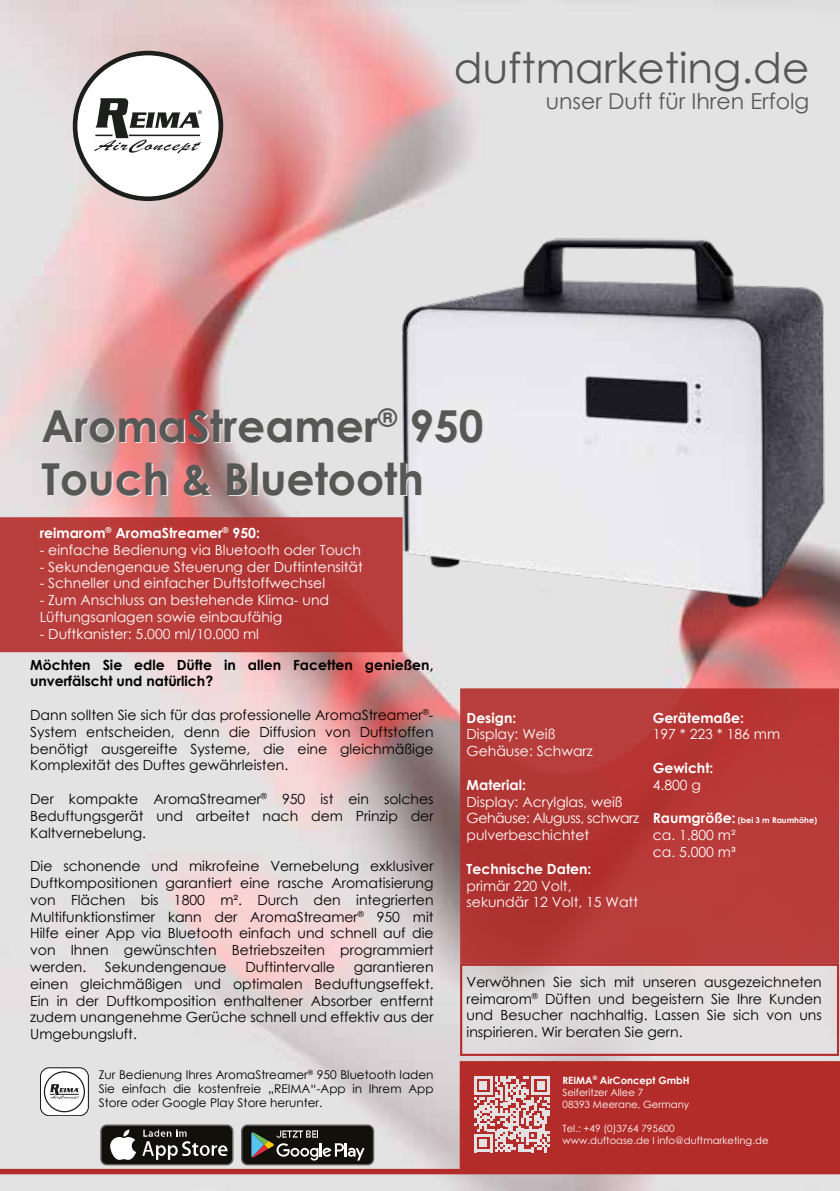
<style>
.page{position:relative;width:840px;height:1191px;background:#fff}
.page>*{position:absolute;margin:0;border:0;box-sizing:border-box;transform-origin:0 0}
.t1{font:700 44px/52.8px "Century Gothic";color:#575756}
.t2{font:42px "Century Gothic";color:#575756}
.t3{font:22px "Century Gothic";color:#575756}
.t4{font:14px/16.8px "Century Gothic";color:#000;text-align:justify}
.t5{font:14px/16.8px "Century Gothic";color:#fff}
.t6{font:700 14px "Century Gothic";color:#fff}
.t7{font:700 14px/16.8px "Century Gothic";color:#000}
.t8{font:12px/14.4px "Century Gothic";color:#000;text-align:justify}
.t9{font:10px/12px "Century Gothic";color:#fff}
.t10{font:700 8px "Century Gothic";color:#fff}
.t11{font:5.2px "Arial";color:#1d1f1c}
.s1{font-size:14px}
.s2{font-weight:700}
</style>
<div class="page">
<img style="left:1px;top:0;width:838px;height:1191px">
<svg style="left:0;top:1168px;width:839px;height:6px;background:#b73d3b"></svg>
<div style="left:459px;top:1061px;width:380px;height:109px;background:#b32c2a;border:2px solid #b32c2a"></div>
<svg style="left:73px;top:51px;width:150px;height:150px"></svg>
<svg style="left:474px;top:1076px;width:75px;height:76px"></svg>
<div style="left:460px;top:688px;width:378px;height:275px;background:#b73a38;border:2px solid #b32c2a"></div>
<div style="left:0;top:517px;width:399px;height:135px;background:#b73c3b"></div>
<div style="left:460px;top:963px;width:378px;height:92px;background:#e4e1e2"></div>
<div style="left:460px;top:963px;width:378px;height:92px;border:2px solid #b32c2a"></div>
<div style="left:101px;top:1125px;width:131px;height:39px;background:#12100b;border-radius:6px"></div>
<div style="left:100px;top:1124px;width:133px;height:41px;border:1px solid #666362;border-radius:6px"></div>
<svg style="left:110px;top:1129px;width:26px;height:30px"></svg>
<svg style="left:142px;top:1129px;width:85px;height:30px"></svg>
<div style="left:241px;top:1125px;width:132px;height:39px;background:#12100b;border-radius:6px"></div>
<div style="left:241px;top:1124px;width:133px;height:41px;border:1px solid #666362;border-radius:6px"></div>
<svg style="left:251px;top:1130px;width:113px;height:30px"></svg>
<div style="left:40px;top:1067px;width:48px;height:48px;background:#fff;border-radius:9px"></div>
<div style="left:40px;top:1067px;width:48px;height:48px;border:1px solid #12100b;border-radius:9px"></div>
<svg style="left:44px;top:1071px;width:41px;height:41px"></svg>
<img style="left:399px;top:146px;width:426px;height:557px">
<p class="t11" style="left:198px;top:109px;width:5px">®</p>
<h2 class="t2" style="left:453px;top:38px;width:357px">duftmarketing.de</h2>
<h3 class="t3" style="left:545px;top:86px;width:265px">unser Duft für Ihren Erfolg</h3>
<h1 class="t1" style="left:42px;top:397px;width:443px">AromaStreamer<sup>®</sup> 950<br>Touch &amp; Bluetooth</h1>
<p class="t6" style="left:40px;top:522px;width:222px">reimarom<sup>®</sup> AromaStreamer<sup>®</sup> 950:</p>
<p class="t5" style="left:40px;top:541px;width:322px">- einfache Bedienung via Bluetooth oder Touch</p>
<p class="t5" style="left:40px;top:558px;width:324px">- Sekundengenaue Steuerung der Duftintensität</p>
<p class="t5" style="left:40px;top:574px;width:287px">- Schneller und einfacher Duftstoffwechsel</p>
<p class="t5" style="left:40px;top:591px;width:291px">- Zum Anschluss an bestehende Klima- und<br>Lüftungsanlagen sowie einbaufähig</p>
<p class="t5" style="left:40px;top:625px;width:221px">- Duftkanister: 5.000 ml/10.000 ml</p>
<p class="t7" style="left:30px;top:655px;width:404px">Möchten Sie edle Düfte in allen Facetten genießen, unverfälscht und natürlich?</p>
<p class="t4" style="left:30px;top:706px;width:405px">Dann sollten Sie sich für das professionelle AromaStreamer<sup>®</sup>- System entscheiden, denn die Diffusion von Duftstoffen benötigt ausgereifte Systeme, die eine gleichmäßige Komplexität des Duftes gewährleisten.</p>
<p class="t4" style="left:30px;top:790px;width:405px">Der kompakte AromaStreamer<sup>®</sup> 950 ist ein solches Beduftungsgerät und arbeitet nach dem Prinzip der Kaltvernebelung.</p>
<p class="t4" style="left:30px;top:857px;width:405px">Die schonende und mikrofeine Vernebelung exklusiver Duftkompositionen garantiert eine rasche Aromatisierung von Flächen bis 1800 m². Durch den integrierten Multifunktionstimer kann der AromaStreamer<sup>®</sup> 950 mit Hilfe einer App via Bluetooth einfach und schnell auf die von Ihnen gewünschten Betriebszeiten programmiert werden.</p>
<p class="t6" style="left:652px;top:707px;width:93px">Gerätemaße:</p>
<p class="t5" style="left:652px;top:725px;width:129px">197 * 223 * 186 mm</p>
<p class="t6" style="left:652px;top:757px;width:62px">Gewicht:</p>
<p class="t5" style="left:652px;top:776px;width:50px">4.800 g</p>
<p class="t10" style="left:652px;top:814px;width:166px"><span class="s1">Raumgröße:</span> (bei 3 m Raumhöhe)</p>
<p class="t5" style="left:652px;top:826px;width:85px">ca. 1.800 m² ca. 5.000 m³</p>
<p class="t6" style="left:466px;top:707px;width:51px">Design:</p>
<p class="t5" style="left:466px;top:725px;width:128px">Display: Weiß<br>Gehäuse: Schwarz</p>
<p class="t6" style="left:466px;top:774px;width:61px">Material:</p>
<p class="t5" style="left:466px;top:793px;width:174px">Display: Acrylglas, weiß<br>Gehäuse: Aluguss, schwarz pulverbeschichtet</p>
<p class="t6" style="left:466px;top:858px;width:126px">Technische Daten:</p>
<p class="t5" style="left:466px;top:877px;width:173px">primär 220 Volt,<br>sekundär 12 Volt, 15 Watt</p>
<p class="t4" style="left:30px;top:958px;width:405px;text-indent:323px">garantieren einen gleichmäßigen und optimalen Beduftungseffekt.<br>Ein in der Duftkomposition enthaltener Absorber entfernt zudem unangenehme Gerüche schnell und effektiv aus der Umgebungsluft.</p>
<p class="t8" style="left:99px;top:1067px;width:336px">Zur Bedienung Ihres AromaStreamer<sup>®</sup> 950 Bluetooth laden Sie einfach die kostenfreie „REIMA“-App in Ihrem App Store oder Google Play Store herunter.</p>
<p class="t4" style="left:105px;top:958px;width:123px">Sekundengenaue</p>
<p class="t4" style="left:245px;top:958px;width:91px">Duftintervalle</p>
<p class="t4" style="left:466px;top:973px;width:356px">Verwöhnen Sie sich mit unseren ausgezeichneten reimarom<sup>®</sup> Düften und begeistern Sie Ihre Kunden und Besucher nachhaltig. Lassen Sie sich von uns inspirieren. Wir beraten Sie gern.</p>
<p class="t9" style="left:562px;top:1074px;width:129px"><span class="s2">REIMA</span><sup>®</sup> <span class="s2">AirConcept GmbH<br></span>Seiferitzer Allee 7<br>08393 Meerane, Germany</p>
<p class="t9" style="left:562px;top:1122px;width:207px">Tel.: +49 (0)3764 795600<br>www.duftoase.de I info@duftmarketing.de</p>
</div>
